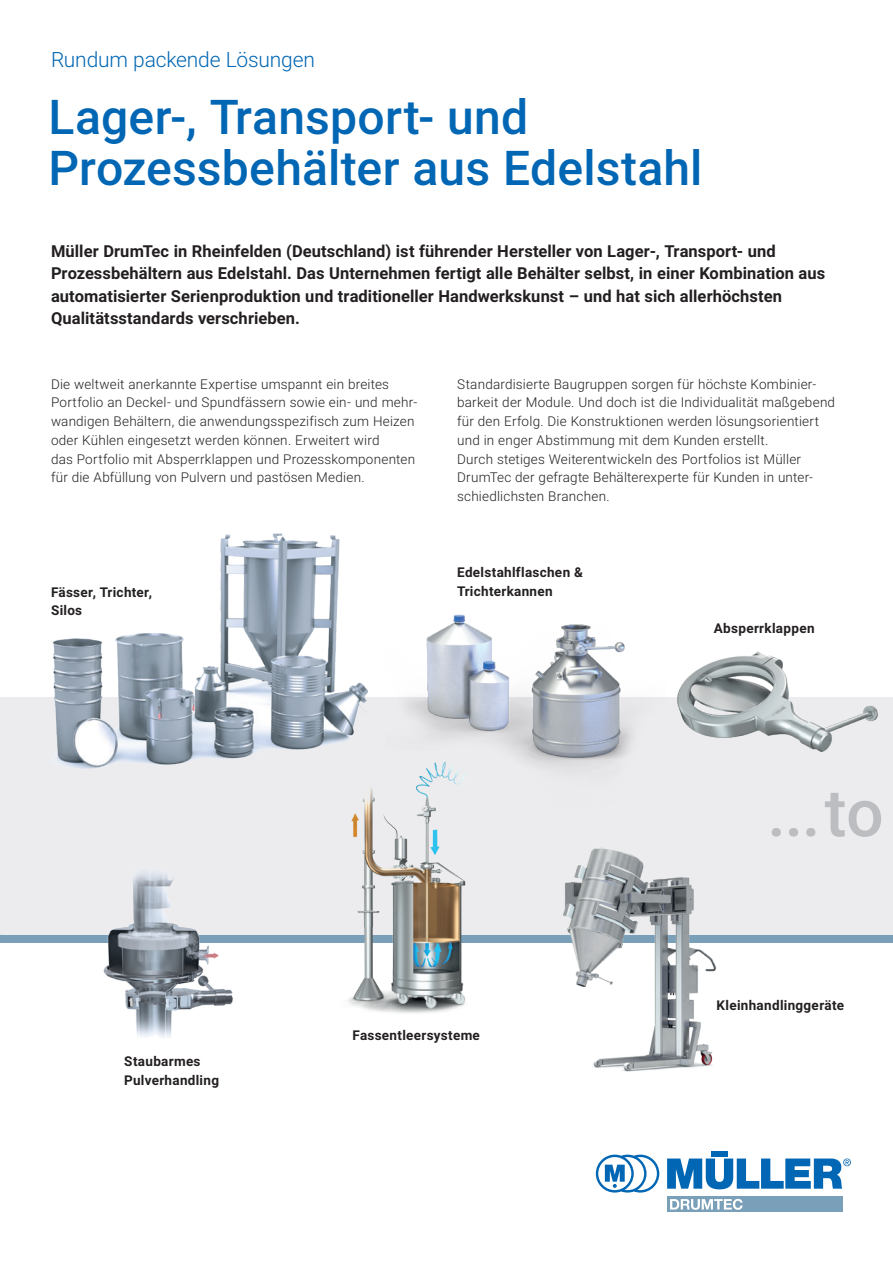
<style>
.page{position:relative;width:893px;height:1263px;background:#fff}
.page>*{position:absolute;margin:0;border:0;box-sizing:border-box;transform-origin:0 0}
.t1{font:500 66px "Roboto";color:#bcbdc0}
.t2{font:500 48px/51px "Roboto";letter-spacing:.005em;color:#0166b3}
.t3{font:300 21px "Roboto";letter-spacing:-.01em;color:#0166b3}
.t4{font:700 16.5px/22.5px "Roboto";letter-spacing:.005em;color:#231f20}
.t5{font:300 13.5px/18.8px "Roboto";letter-spacing:.015em;color:#231f20}
.t6{font:700 13.5px/18.8px "Roboto";letter-spacing:.02em;color:#231f20}
</style>
<div class="page">
<div style="left:0;top:698px;width:893px;height:245px;background:#ececee"></div>
<div style="left:0;top:935px;width:893px;height:8px;background:#7a9fb9"></div>
<div style="left:667px;top:1196px;width:175px;height:16px;background:#7a9fb9"></div>
<svg style="left:596px;top:1154px;width:63px;height:38px"></svg>
<svg style="left:667px;top:1158px;width:184px;height:31px"></svg>
<div style="left:711px;top:1151px;width:17px;height:5px;background:#0166b3"></div>
<svg style="left:670px;top:1199px;width:73px;height:11px"></svg>
<img style="left:23px;top:533px;width:362px;height:236px">
<img style="left:385px;top:614px;width:279px;height:154px">
<img style="left:563px;top:847px;width:154px;height:225px">
<img style="left:664px;top:651px;width:223px;height:101px">
<img style="left:327px;top:756px;width:166px;height:258px">
<img style="left:103px;top:872px;width:130px;height:166px">
<h3 class="t3" style="left:51px;top:45px;width:266px">Rundum packende Lösungen</h3>
<h2 class="t2" style="left:48px;top:89px;width:656px">Lager-, Transport- und<br>Prozessbehälter aus Edelstahl</h2>
<p class="t4" style="left:51px;top:239px;width:776px">Müller DrumTec in Rheinfelden (Deutschland) ist führender Hersteller von Lager-, Transport- und Prozessbehältern aus Edelstahl. Das Unternehmen fertigt alle Behälter selbst, in einer Kombination aus automatisierter Serienproduktion und traditioneller Handwerkskunst – und hat sich allerhöchsten Qualitätsstandards verschrieben.</p>
<p class="t5" style="left:51px;top:374px;width:368px">Die weltweit anerkannte Expertise umspannt ein breites Portfolio an Deckel- und Spundfässern sowie ein- und mehr&shy;wandigen Behältern, die anwendungsspezifisch zum Heizen oder Kühlen eingesetzt werden können. Erweitert wird<br>das Portfolio mit Absperrklappen und Prozesskomponenten für die Abfüllung von Pulvern und pastösen Medien.</p>
<p class="t6" style="left:51px;top:582px;width:103px">Fässer, Trichter,<br>Silos</p>
<p class="t5" style="left:457px;top:374px;width:379px">Standardisierte Baugruppen sorgen für höchste Kombinier&shy;barkeit der Module. Und doch ist die Individualität maßgebend für den Erfolg. Die Konstruktionen werden lösungsorientiert und in enger Abstimmung mit dem Kunden erstellt.<br>Durch stetiges Weiterentwickeln des Portfolios ist Müller DrumTec der gefragte Behälterexperte für Kunden in unter&shy;schiedlichsten Branchen.</p>
<p class="t6" style="left:457px;top:562px;width:127px">Edelstahlflaschen &amp;<br>Trichterkannen</p>
<p class="t6" style="left:714px;top:618px;width:102px">Absperrklappen</p>
<h1 class="t1" style="left:767px;top:766px;width:118px">... to</h1>
<p class="t6" style="left:716px;top:995px;width:129px">Kleinhandlinggeräte</p>
<p class="t6" style="left:124px;top:1051px;width:96px">Staubarmes<br>Pulverhandling</p>
<p class="t6" style="left:352px;top:1026px;width:129px">Fassentleersysteme</p>
</div>
